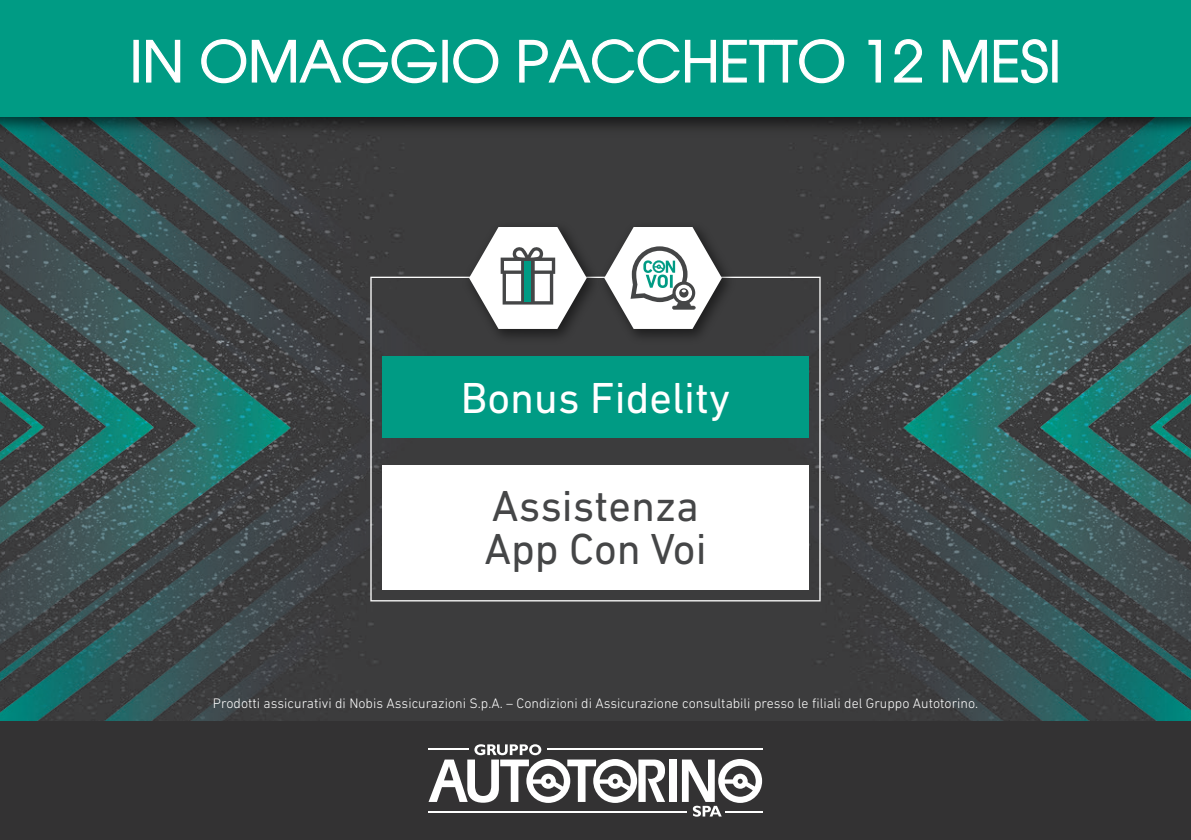
<style>
.page{position:relative;width:1191px;height:840px;background:#fff}
.page>*{position:absolute;margin:0;border:0;box-sizing:border-box;transform-origin:0 0}
.t1{font:56px "Avant Garde";color:#fff}
.t2{font:44.2px/43.2px "DIN Next LT Pro";color:#454647}
.t3{font:44.2px "DIN Next LT Pro";color:#fff}
.t4{font:300 14px "DIN Next LT Pro";color:#fff}
</style>
<div class="page">
<img style="left:0;top:139px;width:1191px;height:582px">
<img style="left:0;top:117px;width:1191px;height:22px">
<div style="left:0;top:0;width:1191px;height:117px;background:#009b84"></div>
<div style="left:0;top:721px;width:1191px;height:118px;background:#333233"></div>
<div style="left:669px;top:759px;width:8px;height:42px;background:#fff"></div>
<svg style="left:428px;top:744px;width:237px;height:58px"></svg>
<svg style="left:682px;top:759px;width:80px;height:57px"></svg>
<hr style="left:428px;top:810px;width:259px;height:2px;background:#fff">
<hr style="left:428px;top:748px;width:41px;height:1px;background:#fff">
<hr style="left:547px;top:748px;width:215px;height:1px;background:#fff">
<svg style="left:133px;top:39px;width:6px;height:44px"></svg>
<svg style="left:146px;top:39px;width:35px;height:44px"></svg>
<svg style="left:201px;top:39px;width:298px;height:45px"></svg>
<svg style="left:519px;top:39px;width:197px;height:45px"></svg>
<svg style="left:722px;top:39px;width:123px;height:45px"></svg>
<svg style="left:868px;top:39px;width:13px;height:44px"></svg>
<svg style="left:894px;top:39px;width:28px;height:44px"></svg>
<svg style="left:942px;top:39px;width:45px;height:44px"></svg>
<svg style="left:993px;top:39px;width:65px;height:45px"></svg>
<svg style="left:370px;top:276px;width:450px;height:325px"></svg>
<img style="left:459px;top:216px;width:134px;height:132px">
<svg style="left:469px;top:227px;width:118px;height:102px"></svg>
<div style="left:524px;top:261px;width:7px;height:40px;background:#009b84"></div>
<img style="left:593px;top:216px;width:148px;height:132px">
<svg style="left:604px;top:227px;width:118px;height:102px"></svg>
<hr style="left:672px;top:306px;width:23px;height:3px;background:#454647">
<hr style="left:672px;top:305px;width:23px;height:4px;background:#454647;border-radius:2px">
<h1 class="t1" style="left:130px;top:28px;width:933px">IN OMAGGIO PACCHETTO 12 MESI</h1>
<h2 class="t3" style="left:461px;top:372px;width:271px">Bonus Fidelity</h2>
<h2 class="t2" style="left:484px;top:483px;width:224px">Assistenza<br>App Con Voi</h2>
<p class="t4" style="left:213px;top:694px;width:767px">Prodotti assicurativi di Nobis Assicurazioni S.p.A. – Condizioni di Assicurazione consultabili presso le filiali del Gruppo Autotorino.</p>
</div>
